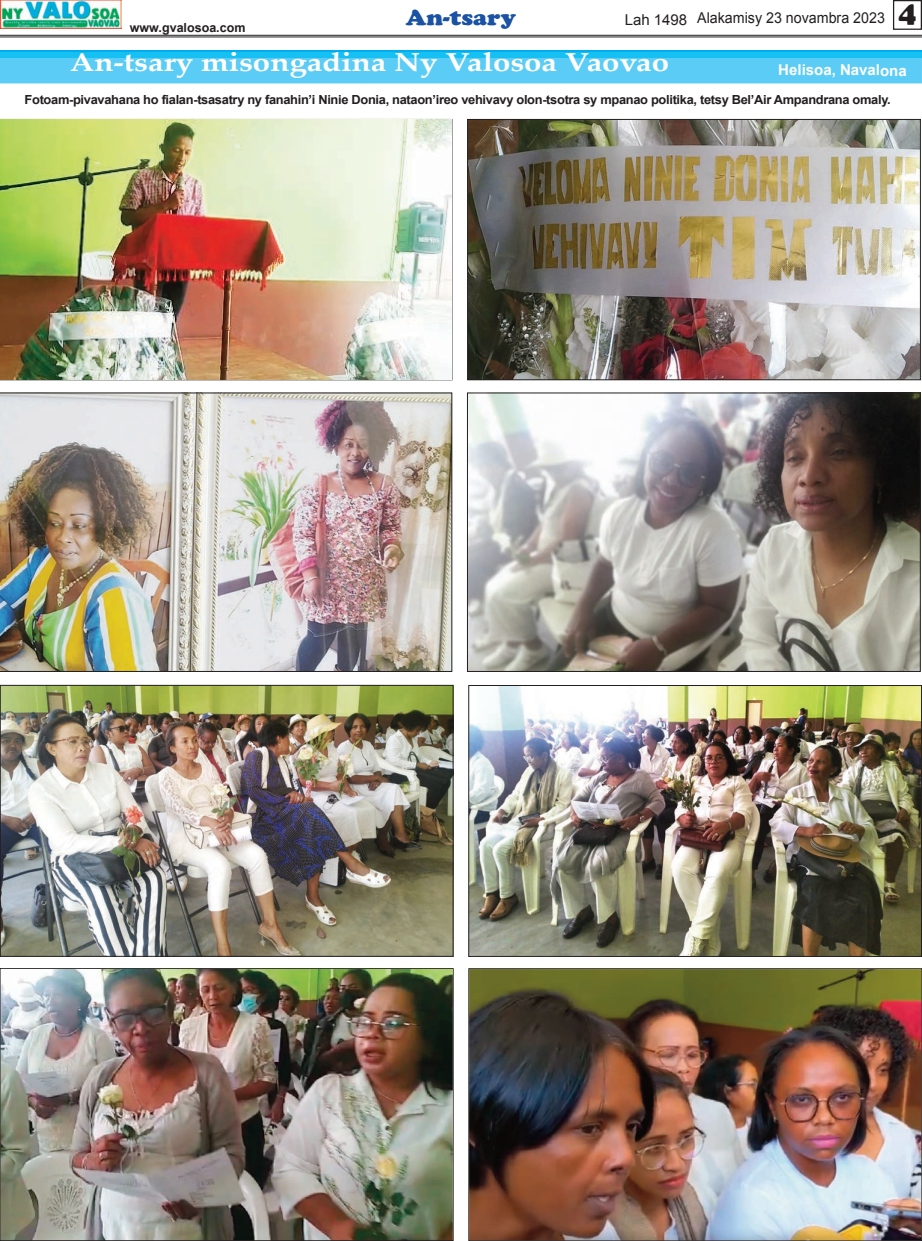
<style>
.page{position:relative;width:922px;height:1241px;background:#fff}
.page>*{position:absolute;margin:0;border:0;box-sizing:border-box;transform-origin:0 0}
.t1{font:700 26px "Palatino Linotype";letter-spacing:-.005em;color:#fff;scale:1.2 1}
.t2{font:900 22.5px "Cooper";color:#1a52a4;scale:1.1 1}
.t3{font:15px "Arial";color:#231f20}
.t4{font:700 15px "Arial";letter-spacing:-.005em;color:#fff}
.t5{font:700 12.5px "Arial";letter-spacing:-.025em;color:#231f20}
.t6{font:700 12.5px "Arial";color:#231f20}
.s1{font-family:"Cooper";font-weight:900;font-size:30px}
</style>
<div class="page">
<hr style="left:0;top:35px;width:921px;height:1px;background:#231f20">
<hr style="left:0;top:37px;width:921px;height:1px;background:#231f20">
<img style="left:0;top:0;width:122px;height:28px">
<div style="left:892px;top:0;width:29px;height:30px;border:1px solid #231f20"></div>
<div style="left:0;top:50px;width:921px;height:8px;background:#00aeef"></div>
<div style="left:0;top:58px;width:921px;height:25px;background:#5bccf5"></div>
<div style="left:0;top:52px;width:921px;height:6px;background:#17c0f2"></div>
<img style="left:1px;top:968px;width:451px;height:271px">
<img style="left:469px;top:121px;width:449px;height:257px">
<div style="left:467px;top:119px;width:453px;height:261px;border:1px solid #231f20"></div>
<img style="left:469px;top:968px;width:452px;height:272px">
<img style="left:2px;top:687px;width:449px;height:267px">
<div style="left:0;top:685px;width:453px;height:271px;border:1px solid #231f20"></div>
<img style="left:470px;top:687px;width:449px;height:267px">
<div style="left:468px;top:685px;width:453px;height:271px;border:1px solid #231f20"></div>
<img style="left:0;top:392px;width:452px;height:279px">
<img style="left:469px;top:394px;width:449px;height:275px">
<div style="left:467px;top:392px;width:453px;height:279px;border:1px solid #231f20"></div>
<img style="left:0;top:120px;width:451px;height:259px">
<p class="t6" style="left:130px;top:20px;width:117px">www.gvalosoa.com</p>
<h2 class="t2" style="left:406px;top:5px;width:102px">An-tsary</h2>
<p class="t3" style="left:624px;top:10px;width:293px">Lah 1498 Alakamisy 23 novambra 2023 <span class="s1">4</span></p>
<h1 class="t1" style="left:70px;top:52px;width:500px">An-tsary misongadina Ny Valosoa Vaovao</h1>
<p class="t4" style="left:778px;top:62px;width:130px">Helisoa, Navalona</p>
<p class="t5" style="left:25px;top:92px;width:867px">Fotoam-pivavahana ho fialan-tsasatry ny fanahin’i Ninie Donia, nataon’ireo vehivavy olon-tsotra sy mpanao politika, tetsy Bel’Air Ampandrana omaly.</p>
</div>
